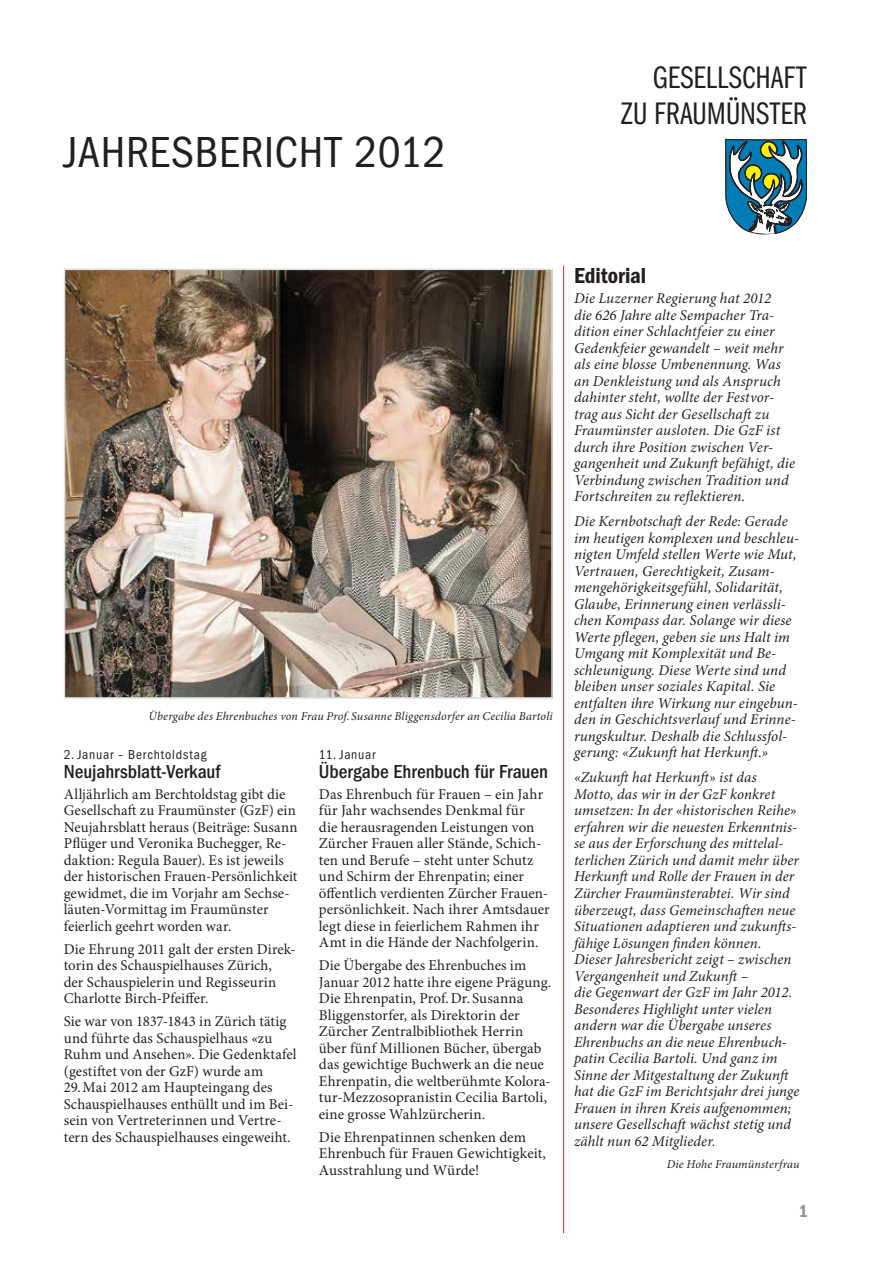
<style>
.page{position:relative;width:893px;height:1263px;background:#fff}
.page>*{position:absolute;margin:0;border:0;box-sizing:border-box;transform-origin:0 0}
.t1{font:condensed 45px "Franklin Gothic";letter-spacing:.015em;color:#231f20}
.t2{font:32.25px/36.3px "Franklin Gothic Book Cmpr";letter-spacing:.005em;color:#231f20;text-align:right}
.t3{font:600 condensed 22.5px "Franklin Gothic";letter-spacing:-.005em;color:#231f20}
.t4{font:500 condensed 19.5px "Franklin Gothic";color:#231f20}
.t5{font:600 condensed 18px "Franklin Gothic";color:#939598}
.t6{font:italic 15px/16.5px "Minion Pro";letter-spacing:.005em;color:#231f20}
.t7{font:15px/16.5px "Minion Pro";letter-spacing:.005em;color:#231f20}
.t8{font:condensed 13.5px "Franklin Gothic";letter-spacing:.055em;color:#231f20}
.t9{font:italic 12px "Minion Pro";letter-spacing:.01em;color:#231f20}
</style>
<div class="page">
<svg style="left:725px;top:139px;width:82px;height:96px"></svg>
<hr style="left:563px;top:266px;width:1px;height:967px;background:#ee1d23">
<img style="left:67px;top:272px;width:483px;height:424px">
<div style="left:64px;top:269px;width:489px;height:430px;border:2px solid #dcdddf"></div>
<h1 class="t1" style="left:64px;top:126px;width:384px">Jahresbericht 2012</h1>
<h2 class="t2" style="left:621px;top:60px;width:187px">GESELLSCHAFT<br>ZU FRAUMÜNSTER</h2>
<p class="t9" style="left:148px;top:708px;width:406px">Übergabe des Ehrenbuches von Frau Prof. Susanne Bliggensdorfer an Cecilia Bartoli</p>
<p class="t8" style="left:64px;top:746px;width:144px">2. Januar – Berchtoldstag</p>
<h3 class="t4" style="left:64px;top:760px;width:158px">Neujahrsblatt-Verkauf</h3>
<p class="t7" style="left:64px;top:786px;width:235px">Alljährlich am Berchtoldstag gibt die Gesellschaft zu Fraumünster (GzF) ein Neujahrsblatt heraus (Beiträge: Susann Pflüger und Veronika Buchegger, Re&shy;daktion: Regula Bauer). Es ist jeweils der historischen Frauen-Persönlichkeit gewidmet, die im Vorjahr am Sechse&shy;läuten-Vormittag im Fraumünster feierlich geehrt worden war.</p>
<p class="t7" style="left:64px;top:941px;width:232px">Die Ehrung 2011 galt der ersten Direk&shy;torin des Schauspielhauses Zürich, der Schauspielerin und Regisseurin Charlotte Birch-Pfeiffer.</p>
<p class="t7" style="left:64px;top:1013px;width:234px">Sie war von 1837-1843 in Zürich tätig und führte das Schauspielhaus «zu Ruhm und Ansehen». Die Gedenktafel (gestiftet von der GzF) wurde am 29.Mai 2012 am Haupteingang des Schauspielhauses enthüllt und im Bei&shy;sein von Vertreterinnen und Vertre&shy;tern des Schauspielhauses eingeweiht.</p>
<p class="t8" style="left:319px;top:746px;width:58px">11. Januar</p>
<h3 class="t4" style="left:319px;top:760px;width:231px">Übergabe Ehrenbuch für Frauen</h3>
<p class="t7" style="left:319px;top:786px;width:232px">Das Ehrenbuch für Frauen – ein Jahr für Jahr wachsendes Denkmal für<br>die herausragenden Leistungen von Zürcher Frauen aller Stände, Schich&shy;ten und Berufe – steht unter Schutz und Schirm der Ehrenpatin; einer öffentlich verdienten Zürcher Frauen&shy;persönlichkeit. Nach ihrer Amtsdauer legt diese in feierlichem Rahmen ihr Amt in die Hände der Nachfolgerin.</p>
<p class="t7" style="left:319px;top:957px;width:234px">Die Übergabe des Ehrenbuches im Januar 2012 hatte ihre eigene Prägung.<br>Die Ehrenpatin, Prof.Dr. Susanna Bliggenstorfer, als Direktorin der Zürcher Zentralbibliothek Herrin über fünf Millionen Bücher, übergab das gewichtige Buchwerk an die neue Ehrenpatin, die weltberühmte Kolora&shy;tur-Mezzosopranistin Cecilia Bartoli, eine grosse Wahlzürcherin.</p>
<p class="t7" style="left:319px;top:1129px;width:229px">Die Ehrenpatinnen schenken dem<br>Ehrenbuch für Frauen Gewichtigkeit,<br>Ausstrahlung und Würde!</p>
<h3 class="t3" style="left:574px;top:262px;width:74px">Editorial</h3>
<p class="t6" style="left:574px;top:290px;width:223px">Die Luzerner Regierung hat 2012<br>die 626 Jahre alte Sempacher Tra&shy;dition einer Schlachtfeier zu einer Gedenkfeier gewandelt – weit mehr als eine blosse Umbenennung. Was an Denkleistung und als Anspruch dahinter steht, wollte der Festvor&shy;trag aus Sicht der Gesellschaft zu Fraumünster ausloten. Die GzF ist durch ihre Position zwischen Ver&shy;gangenheit und Zukunft befähigt, die Verbindung zwischen Tradition und Fortschreiten zu reflektieren.</p>
<p class="t6" style="left:574px;top:513px;width:227px">Die Kernbotschaft der Rede: Gerade im heutigen komplexen und beschleu&shy;nigten Umfeld stellen Werte wie Mut, Vertrauen, Gerechtigkeit, Zusam&shy;mengehörigkeitsgefühl, Solidarität, Glaube, Erinnerung einen verlässli&shy;chen Kompass dar. Solange wir diese Werte pflegen, geben sie uns Halt im Umgang mit Komplexität und Be&shy;schleunigung. Diese Werte sind und bleiben unser soziales Kapital. Sie entfalten ihre Wirkung nur eingebun&shy;den in Geschichtsverlauf und Erinne&shy;rungskultur. Deshalb die Schlussfol&shy;gerung: «Zukunft hat Herkunft.»</p>
<p class="t6" style="left:574px;top:769px;width:227px">«Zukunft hat Herkunft» ist das Motto, das wir in der GzF konkret umsetzen: In der «historischen Reihe» erfahren wir die neuesten Erkenntnis&shy;se aus der Erforschung des mittelal&shy;terlichen Zürich und damit mehr über Herkunft und Rolle der Frauen in der Zürcher Fraumünsterabtei. Wir sind überzeugt, dass Gemeinschaften neue Situationen adaptieren und zukunfts&shy;fähige Lösungen finden können.<br>Dieser Jahresbericht zeigt – zwischen Vergangenheit und Zukunft –<br>die Gegenwart der GzF im Jahr 2012.<br>Besonderes Highlight unter vielen andern war die Übergabe unseres Ehrenbuchs an die neue Ehrenbuch&shy;patin Cecilia Bartoli. Und ganz im Sinne der Mitgestaltung der Zukunft hat die GzF im Berichtsjahr drei junge Frauen in ihren Kreis aufgenommen; unsere Gesellschaft wächst stetig und zählt nun 62 Mitglieder.</p>
<p class="t9" style="left:667px;top:1155px;width:134px">Die Hohe Fraumünsterfrau</p>
<p class="t5" style="left:799px;top:1201px;width:11px">1</p>
</div>
